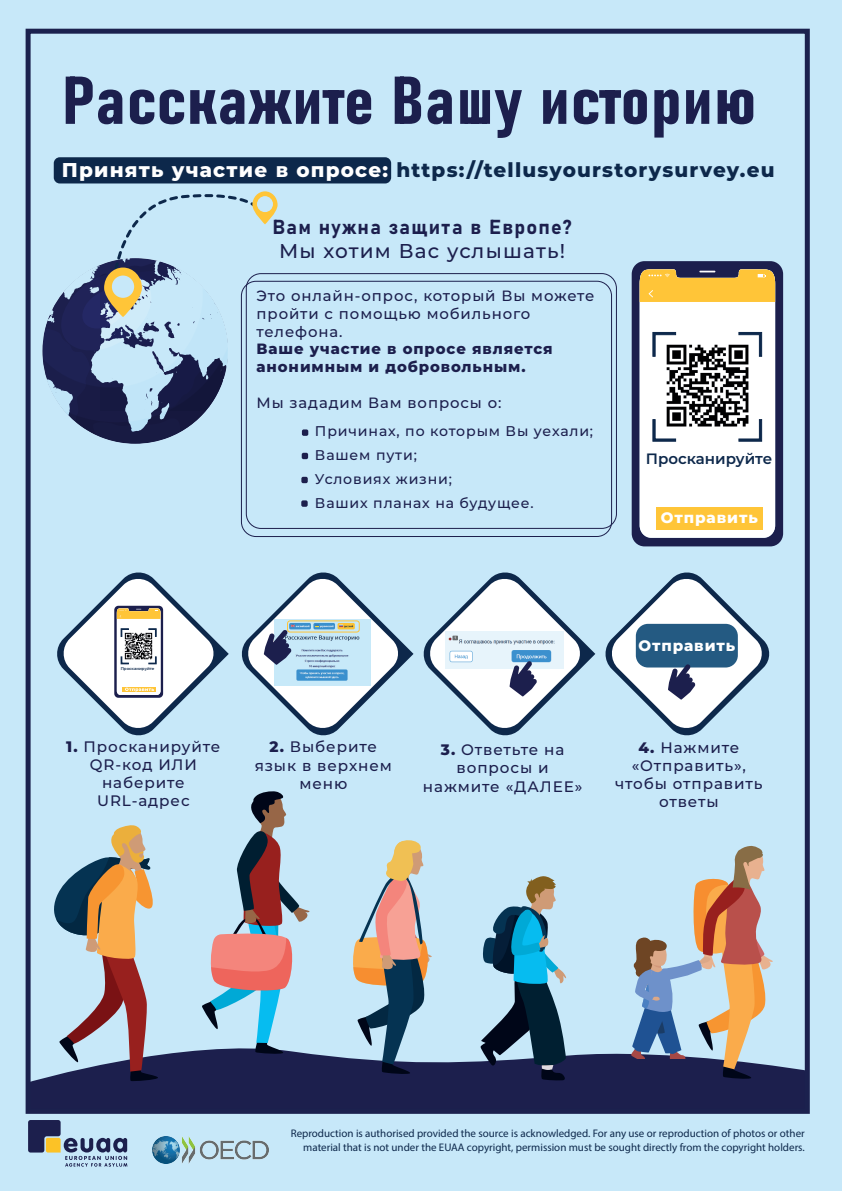
<style>
.page{position:relative;width:842px;height:1191px;background:#c7e8f9}
.page>*{position:absolute;margin:0;border:0;box-sizing:border-box;transform-origin:0 0}
.t1{font:66.5px "Bahnschrift";letter-spacing:.01em;color:#1c1f4d;scale:1.15 1}
.t2{font:800 20px "Montserrat";letter-spacing:.06em;color:#0d284b}
.t3{font:20px "Bahnschrift";letter-spacing:.06em;color:#1c1f4d}
.t4{font:500 20px "Montserrat";letter-spacing:.06em;color:#1c1f4d}
.t5{font:500 15.2px/18.2px "Montserrat";letter-spacing:.06em;color:#1c1f4d;text-align:center}
.t6{font:800 15.2px "Montserrat";letter-spacing:.06em;color:#fff}
.t7{font:600 15px "Montserrat";color:#0d284b}
.t8{font:500 14.9px/17.8px "Montserrat";letter-spacing:.06em;color:#1c1f4d}
.t9{font:800 14.9px/17.8px "Montserrat";letter-spacing:.06em;color:#1c1f4d}
.t10{font:500 14.1px/23.8px "Montserrat";letter-spacing:.06em;color:#1c1f4d}
.t11{font:11px/13.2px "Myriad Pro";color:#0d284b;text-align:right}
.t12{font:600 4px "Montserrat";color:#0d284b}
.s1{color:#fff}
.s2{font-weight:800}
</style>
<div class="page">
<div style="left:32px;top:1055px;width:772px;height:52px;background:#1c1f4d"></div>
<div style="left:26px;top:29px;width:784px;height:1084px;border:5px solid #1b214e"></div>
<svg style="left:632px;top:261px;width:151px;height:285px;background:#262a56"></svg>
<svg style="left:640px;top:269px;width:135px;height:269px;background:#f3ebd8"></svg>
<img style="left:662px;top:339px;width:91px;height:92px">
<div style="left:302px;top:429px;width:6px;height:7px;background:#1c1f4d;border-radius:2px"></div>
<svg style="left:302px;top:453px;width:6px;height:6px"></svg>
<div style="left:301px;top:477px;width:7px;height:6px;background:#1c1f4d;border-radius:2px"></div>
<div style="left:301px;top:500px;width:7px;height:7px;background:#1c1f4d;border-radius:2px"></div>
<svg style="left:28px;top:1120px;width:99px;height:46px"></svg>
<svg style="left:480px;top:876px;width:87px;height:204px"></svg>
<svg style="left:574px;top:845px;width:205px;height:235px"></svg>
<svg style="left:48px;top:791px;width:385px;height:290px"></svg>
<div style="left:54px;top:157px;width:337px;height:26px;background:#0d284b;border-radius:6px"></div>
<div style="left:241px;top:281px;width:371px;height:256px;border:1px solid #1c1f4d;border-radius:15px"></div>
<div style="left:246px;top:273px;width:371px;height:256px;border:1px solid #1c1f4d;border-radius:15px"></div>
<img style="left:153px;top:1136px;width:115px;height:28px">
<svg style="left:42px;top:191px;width:236px;height:253px"></svg>
<svg style="left:605px;top:572px;width:165px;height:164px"></svg>
<svg style="left:241px;top:572px;width:172px;height:164px"></svg>
<svg style="left:423px;top:572px;width:172px;height:164px"></svg>
<div style="left:657px;top:507px;width:106px;height:23px;background:#ffc538"></div>
<svg style="left:57px;top:572px;width:172px;height:164px"></svg>
<h1 class="t1" style="left:62px;top:50px;width:605px">Расскажите Вашу историю</h1>
<h2 class="t2" style="left:62px;top:155px;width:714px"><span class="s1">Принять участие в опросе:</span> https://tellusyourstorysurvey.eu</h2>
<h2 class="t3" style="left:272px;top:212px;width:301px">Вам нужна защита в Европе?</h2>
<h2 class="t4" style="left:279px;top:237px;width:287px">Мы хотим Вас услышать!</h2>
<p class="t12" style="left:121px;top:666px;width:35px">Просканируйте</p>
<h3 class="t8" style="left:257px;top:286px;width:339px">Это онлайн-опрос, который Вы можете пройти с помощью мобильного телефона.</h3>
<h3 class="t9" style="left:257px;top:339px;width:297px">Ваше участие в опросе является анонимным и добровольным.</h3>
<h3 class="t8" style="left:257px;top:393px;width:246px">Мы зададим Вам вопросы о:</h3>
<p class="t10" style="left:315px;top:418px;width:280px">Причинах, по которым Вы уехали;<br>Вашем пути;<br>Условиях жизни;<br>Ваших планах на будущее.</p>
<h3 class="t7" style="left:646px;top:448px;width:128px">Просканируйте</h3>
<h3 class="t6" style="left:661px;top:506px;width:98px">Отправить</h3>
<h3 class="t6" style="left:638px;top:634px;width:98px">Отправить</h3>
<h3 class="t5" style="left:66px;top:736px;width:156px"><span class="s2">1.</span> Просканируйте<br>QR-код ИЛИ наберите<br>URL-адрес</h3>
<h3 class="t5" style="left:255px;top:737px;width:139px"><span class="s2">2.</span> Выберите язык в верхнем меню</h3>
<h3 class="t5" style="left:423px;top:740px;width:161px"><span class="s2">3.</span> Ответьте на вопросы и нажмите «ДАЛЕЕ»</h3>
<h3 class="t5" style="left:615px;top:737px;width:149px"><span class="s2">4.</span> Нажмите «Отправить», чтобы отправить ответы</h3>
<p class="t11" style="left:291px;top:1127px;width:515px">Reproduction is authorised provided the source is acknowledged. For any use or reproduction of photos or other material that is not under the EUAA copyright, permission must be sought directly from the copyright holders.</p>
</div>
